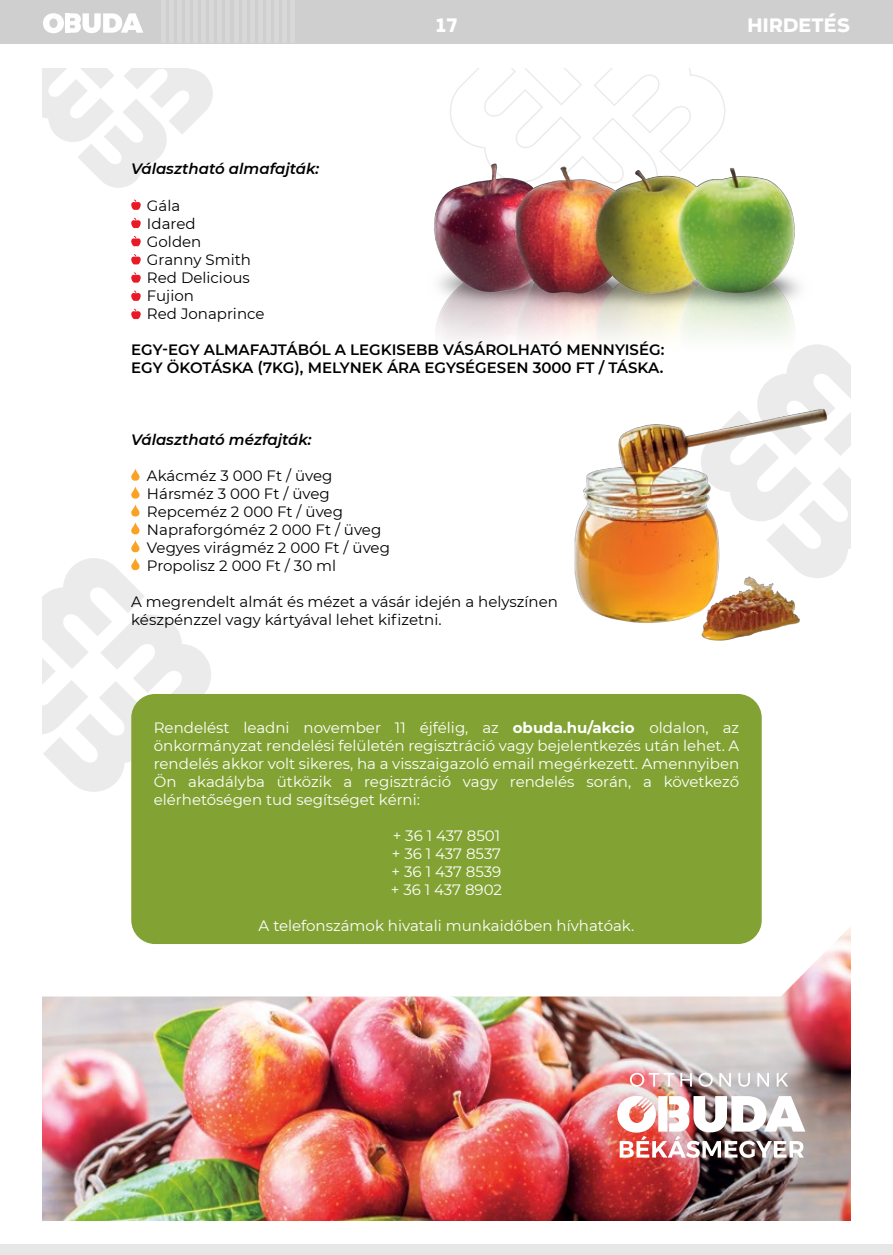
<style>
.page{position:relative;width:893px;height:1255px;background:#fff}
.page>*{position:absolute;margin:0;border:0;box-sizing:border-box;transform-origin:0 0}
.t1{font:800 19.5px "Arkibal Display";letter-spacing:-.015em;color:#fff}
.t2{font:15px/18px "Montserrat";color:#fff;text-align:justify}
.t3{font:15px/18px "Montserrat";color:#000}
.t4{font:600 15px/18px "Montserrat";color:#000}
.t5{font:italic 600 15px "Montserrat";color:#000}
.s1{font-weight:700}
</style>
<div class="page">
<div style="left:0;top:0;width:893px;height:43px;background:#cfcfd0"></div>
<div style="left:1px;top:1244px;width:892px;height:10px;background:#e7e7e8"></div>
<svg style="left:43px;top:13px;width:100px;height:20px"></svg>
<div style="left:65px;top:13px;width:5px;height:20px;background:#fff"></div>
<hr style="left:161px;top:0;width:4px;height:43px;background:#d8d8d9">
<div style="left:169px;top:0;width:5px;height:43px;background:#d8d8d9"></div>
<div style="left:177px;top:0;width:5px;height:43px;background:#d8d8d9"></div>
<div style="left:185px;top:0;width:5px;height:43px;background:#d8d8d9"></div>
<hr style="left:194px;top:0;width:4px;height:43px;background:#d8d8d9">
<hr style="left:202px;top:0;width:4px;height:43px;background:#d8d8d9">
<hr style="left:210px;top:0;width:4px;height:43px;background:#d8d8d9">
<hr style="left:218px;top:0;width:4px;height:43px;background:#d8d8d9">
<hr style="left:226px;top:0;width:4px;height:43px;background:#d8d8d9">
<hr style="left:234px;top:0;width:4px;height:43px;background:#d8d8d9">
<hr style="left:242px;top:0;width:4px;height:43px;background:#d8d8d9">
<hr style="left:250px;top:0;width:4px;height:43px;background:#d8d8d9">
<hr style="left:258px;top:0;width:4px;height:43px;background:#d8d8d9">
<hr style="left:266px;top:0;width:4px;height:43px;background:#d8d8d9">
<div style="left:274px;top:0;width:5px;height:43px;background:#d8d8d9"></div>
<div style="left:282px;top:0;width:5px;height:43px;background:#d8d8d9"></div>
<div style="left:290px;top:0;width:5px;height:43px;background:#d8d8d9"></div>
<svg style="left:450px;top:68px;width:275px;height:85px"></svg>
<img style="left:434px;top:153px;width:366px;height:187px">
<svg style="left:789px;top:344px;width:61px;height:230px"></svg>
<svg style="left:43px;top:558px;width:168px;height:233px"></svg>
<div style="left:131px;top:694px;width:631px;height:250px;background:#82a334;border-radius:24px"></div>
<img style="left:43px;top:913px;width:807px;height:307px">
<svg style="left:131px;top:199px;width:10px;height:11px"></svg>
<svg style="left:131px;top:218px;width:10px;height:10px"></svg>
<svg style="left:131px;top:236px;width:10px;height:10px"></svg>
<svg style="left:131px;top:254px;width:10px;height:11px"></svg>
<svg style="left:131px;top:272px;width:10px;height:11px"></svg>
<svg style="left:131px;top:290px;width:10px;height:11px"></svg>
<svg style="left:131px;top:309px;width:10px;height:10px"></svg>
<svg style="left:630px;top:1072px;width:158px;height:14px"></svg>
<img style="left:617px;top:1095px;width:188px;height:62px">
<img style="left:574px;top:364px;width:259px;height:277px">
<svg style="left:131px;top:468px;width:9px;height:12px"></svg>
<svg style="left:131px;top:486px;width:9px;height:12px"></svg>
<svg style="left:131px;top:504px;width:9px;height:12px"></svg>
<svg style="left:131px;top:522px;width:9px;height:12px"></svg>
<svg style="left:131px;top:540px;width:9px;height:12px"></svg>
<svg style="left:131px;top:558px;width:9px;height:12px"></svg>
<svg style="left:43px;top:68px;width:170px;height:120px"></svg>
<h1 class="t1" style="left:436px;top:10px;width:23px">17</h1>
<h1 class="t1" style="left:747px;top:10px;width:105px">HIRDETÉS</h1>
<p class="t5" style="left:131px;top:158px;width:189px">Választható almafajták:</p>
<p class="t3" style="left:147px;top:196px;width:119px">Gála<br>Idared<br>Golden<br>Granny Smith<br>Red Delicious<br>Fujion<br>Red Jonaprince</p>
<p class="t4" style="left:131px;top:339px;width:535px">EGY-EGY ALMAFAJTÁBÓL A LEGKISEBB VÁSÁROLHATÓ MENNYISÉG:<br>EGY ÖKOTÁSKA (7KG), MELYNEK ÁRA EGYSÉGESEN 3000 FT / TÁSKA.</p>
<p class="t5" style="left:131px;top:428px;width:182px">Választható mézfajták:</p>
<p class="t3" style="left:147px;top:466px;width:244px">Akácméz 3 000 Ft / üveg<br>Hársméz 3 000 Ft / üveg<br>Repceméz 2 000 Ft / üveg<br>Napraforgóméz 2 000 Ft / üveg<br>Vegyes virágméz 2 000 Ft / üveg<br>Propolisz 2 000 Ft / 30 ml</p>
<p class="t3" style="left:131px;top:592px;width:428px">A megrendelt almát és mézet a vásár idején a helyszínen készpénzzel vagy kártyával lehet kifizetni.</p>
<p class="t2" style="left:154px;top:718px;width:587px">Rendelést leadni november 11 éjfélig, az <span class="s1">obuda.hu/akcio</span> oldalon, az önkormányzat rendelési felületén regisztráció vagy bejelentkezés után lehet. A rendelés akkor volt sikeres, ha a visszaigazoló email megérkezett. Amennyiben Ön akadályba ütközik a regisztráció vagy rendelés során, a következő elérhetőségen tud segítséget kérni:</p>
<p class="t2" style="left:391px;top:826px;width:113px;text-align:left">+ 36 1 437 8501 + 36 1 437 8537 + 36 1 437 8539 + 36 1 437 8902</p>
<p class="t2" style="left:259px;top:916px;width:377px">A telefonszámok hivatali munkaidőben hívhatóak.</p>
</div>
